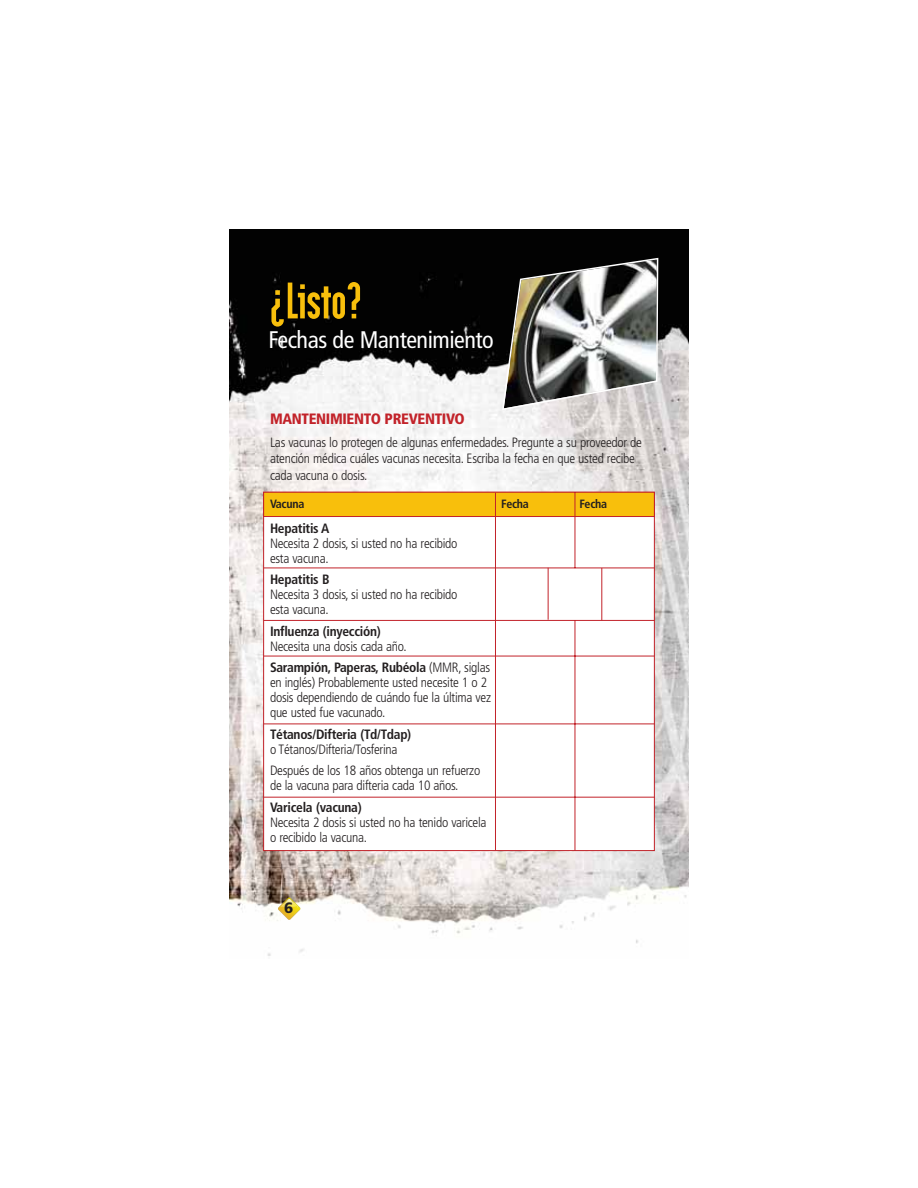
<style>
.page{position:relative;width:918px;height:1188px;background:#fff}
.page>*{position:absolute;margin:0;border:0;box-sizing:border-box;transform-origin:0 0}
.t1{font:900 61.5px "Modula";letter-spacing:-.01em;color:#f8bf0c}
.t2{font:condensed 24px "Frutiger";letter-spacing:-.02em;color:#fff}
.t3{font:900 condensed 15px "Frutiger";letter-spacing:-.02em;color:#c2232a}
.t4{font:900 15px "Frutiger";color:#231f20}
.t5{font:300 condensed 13.5px/15px "Frutiger";letter-spacing:-.02em;color:#231f20}
.t6{font:700 condensed 13.5px "Frutiger";letter-spacing:-.02em;color:#231f20}
.t7{font:700 condensed 12px "Frutiger";letter-spacing:-.02em;color:#231f20}
.s1{font-weight:700}
</style>
<div class="page">
<img style="left:230px;top:230px;width:459px;height:726px">
<svg style="left:278px;top:897px;width:22px;height:23px"></svg>
<img style="left:282px;top:899px;width:15px;height:7px">
<svg style="left:263px;top:492px;width:393px;height:360px"></svg>
<hr style="left:495px;top:493px;width:1px;height:357px;background:#c2232a">
<hr style="left:548px;top:568px;width:1px;height:52px;background:#c2232a">
<hr style="left:601px;top:568px;width:1px;height:52px;background:#c2232a">
<svg style="left:502px;top:258px;width:156px;height:152px"></svg>
<h1 class="t1" style="left:269px;top:261px;width:97px">¿Listo?</h1>
<h2 class="t2" style="left:269px;top:330px;width:227px">Fechas de Mantenimiento</h2>
<p class="t3" style="left:270px;top:413px;width:196px">MANTENIMIENTO PREVENTIVO</p>
<p class="t5" style="left:270px;top:435px;width:374px;line-height:16.2px">Las vacunas lo protegen de algunas enfermedades. Pregunte a su proveedor de atención médica cuáles vacunas necesita. Escriba la fecha en que usted recibe cada vacuna o dosis.</p>
<p class="t7" style="left:270px;top:499px;width:36px">Vacuna</p>
<p class="t7" style="left:501px;top:499px;width:29px">Fecha</p>
<p class="t7" style="left:580px;top:499px;width:29px">Fecha</p>
<p class="t6" style="left:270px;top:523px;width:61px">Hepatitis A</p>
<p class="t5" style="left:270px;top:537px;width:189px">Necesita 2 dosis, si usted no ha recibido esta vacuna.</p>
<p class="t6" style="left:270px;top:574px;width:61px">Hepatitis B</p>
<p class="t5" style="left:270px;top:588px;width:189px">Necesita 3 dosis, si usted no ha recibido esta vacuna.</p>
<p class="t6" style="left:270px;top:626px;width:112px">Influenza (inyección)</p>
<p class="t5" style="left:270px;top:636px;width:222px;line-height:21.5px">Necesita una dosis cada año.<br><span class="s1">Sarampión, Paperas, Rubéola</span> (MMR, siglas</p>
<p class="t5" style="left:270px;top:676px;width:223px">en inglés) Probablemente usted necesite 1 o 2 dosis dependiendo de cuándo fue la última vez que usted fue vacunado.</p>
<p class="t6" style="left:270px;top:729px;width:143px">Tétanos/Difteria (Td/Tdap)</p>
<p class="t5" style="left:270px;top:739px;width:212px;line-height:21.5px">o Tétanos/Difteria/Tosferina<br>Después de los 18 años obtenga un refuerzo</p>
<p class="t5" style="left:270px;top:779px;width:190px">de la vacuna para difteria cada 10 años.</p>
<p class="t6" style="left:270px;top:802px;width:93px">Varicela (vacuna)</p>
<p class="t5" style="left:270px;top:816px;width:218px">Necesita 2 dosis si usted no ha tenido varicela o recibido la vacuna.</p>
<p class="t4" style="left:284px;top:902px;width:11px">6</p>
</div>
